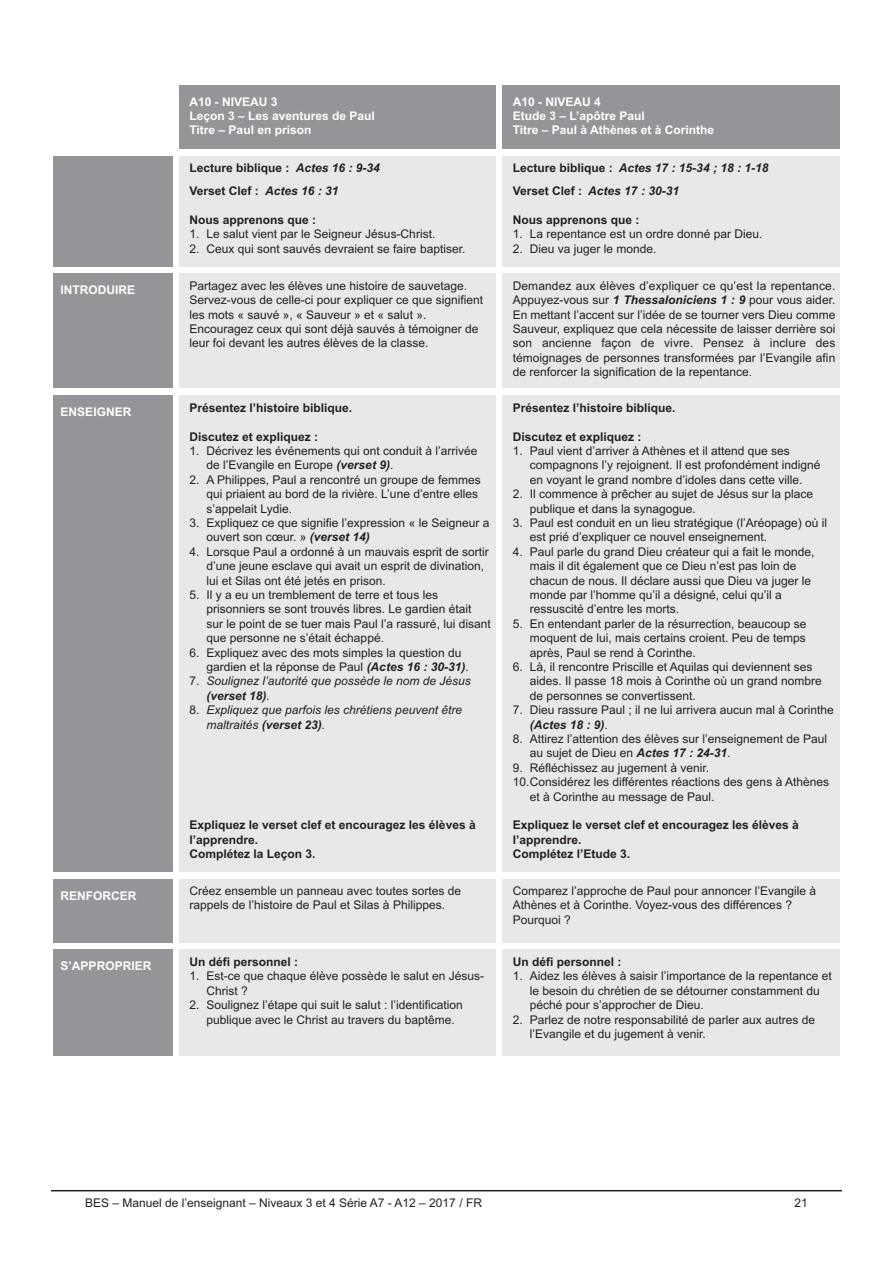
<style>
.page{position:relative;width:893px;height:1263px;background:#fff}
.page>*{position:absolute;margin:0;border:0;box-sizing:border-box;transform-origin:0 0}
.t1{font:12px/14.4px "Arial";color:#231f20}
.t2{font:700 12px/14.4px "Arial";color:#231f20}
.t3{font:700 12px/14.4px "Arial";color:#fff}
.t4{font:italic 12px/14.4px "Arial";color:#231f20}
.t5{font:italic 700 12px/23px "Arial";color:#231f20}
.s1{font-style:italic}
.s2{font-style:normal}
.s3{font-weight:700;font-style:italic}
.s4{font-weight:700}
</style>
<div class="page">
<div style="left:179px;top:85px;width:316px;height:64px;background:#939598"></div>
<div style="left:502px;top:85px;width:338px;height:64px;background:#939598"></div>
<div style="left:53px;top:156px;width:119px;height:110px;background:#939598"></div>
<div style="left:179px;top:156px;width:316px;height:110px;background:#e7e8e9"></div>
<div style="left:502px;top:156px;width:338px;height:110px;background:#e7e8e9"></div>
<div style="left:53px;top:274px;width:119px;height:114px;background:#939598"></div>
<div style="left:179px;top:274px;width:316px;height:114px;background:#e7e8e9"></div>
<div style="left:502px;top:274px;width:338px;height:114px;background:#e7e8e9"></div>
<div style="left:53px;top:395px;width:119px;height:477px;background:#939598"></div>
<div style="left:179px;top:395px;width:316px;height:477px;background:#e7e8e9"></div>
<div style="left:502px;top:395px;width:338px;height:477px;background:#e7e8e9"></div>
<div style="left:53px;top:879px;width:119px;height:63px;background:#939598"></div>
<div style="left:179px;top:879px;width:316px;height:63px;background:#e7e8e9"></div>
<div style="left:502px;top:879px;width:338px;height:63px;background:#e7e8e9"></div>
<div style="left:53px;top:950px;width:119px;height:106px;background:#939598"></div>
<div style="left:179px;top:950px;width:316px;height:106px;background:#e7e8e9"></div>
<div style="left:502px;top:950px;width:338px;height:106px;background:#e7e8e9"></div>
<hr style="left:51px;top:1190px;width:791px;height:1px;background:#231f20">
<p class="t3" style="left:190px;top:94px;width:187px">A10 - NIVEAU 3<br>Leçon 3 – Les aventures de Paul<br>Titre – Paul en prison</p>
<p class="t3" style="left:513px;top:94px;width:203px">A10 - NIVEAU 4<br>Etude 3 – L’apôtre Paul<br>Titre – Paul à Athènes et à Corinthe</p>
<p class="t2" style="left:190px;top:157px;width:192px;line-height:23px">Lecture biblique : <span class="s1">Actes 16 : 9-34<br></span>Verset Clef : <span class="s1">Actes 16 : 31</span></p>
<p class="t2" style="left:190px;top:212px;width:128px">Nous apprenons que :</p>
<p class="t1" style="left:190px;top:227px;width:247px">1. Le salut vient par le Seigneur Jésus-Christ.</p>
<p class="t1" style="left:190px;top:241px;width:277px">2. Ceux qui sont sauvés devraient se faire baptiser.</p>
<p class="t5" style="left:513px;top:157px;width:257px"><span class="s2">Lecture biblique :</span> Actes 17 : 15-34 ; 18 : 1-18<br><span class="s2">Verset Clef :</span> Actes 17 : 30-31</p>
<p class="t2" style="left:513px;top:212px;width:128px">Nous apprenons que :</p>
<p class="t1" style="left:513px;top:227px;width:251px">1. La repentance est un ordre donné par Dieu.</p>
<p class="t1" style="left:513px;top:241px;width:145px">2. Dieu va juger le monde.</p>
<p class="t3" style="left:61px;top:283px;width:76px">INTRODUIRE</p>
<p class="t1" style="left:190px;top:278px;width:295px">Partagez avec les élèves une histoire de sauvetage.<br>Servez-vous de celle-ci pour expliquer ce que signifient les mots « sauvé », « Sauveur » et « salut ».<br>Encouragez ceux qui sont déjà sauvés à témoigner de leur foi devant les autres élèves de la classe.</p>
<p class="t1" style="left:513px;top:278px;width:324px;text-align:justify">Demandez aux élèves d’expliquer ce qu’est la repentance.<br>Appuyez-vous sur <span class="s3">1 Thessaloniciens 1 : 9</span> pour vous aider.<br>En mettant l’accent sur l’idée de se tourner vers Dieu comme Sauveur, expliquez que cela nécessite de laisser derrière soi son ancienne façon de vivre. Pensez à inclure des témoignages de personnes transformées par l’Evangile afin de renforcer la signification de la repentance.</p>
<p class="t3" style="left:61px;top:405px;width:72px">ENSEIGNER</p>
<p class="t2" style="left:190px;top:400px;width:164px">Présentez l’histoire biblique.</p>
<p class="t2" style="left:190px;top:429px;width:130px">Discutez et expliquez :</p>
<p class="t1" style="left:207px;top:444px;width:272px;text-indent:-17px">1. Décrivez les événements qui ont conduit à l’arrivée de l’Evangile en Europe <span class="s3">(verset 9)</span>.</p>
<p class="t1" style="left:207px;top:472px;width:276px;text-indent:-17px">2. A Philippes, Paul a rencontré un groupe de femmes qui priaient au bord de la rivière. L’une d’entre elles s’appelait Lydie.</p>
<p class="t1" style="left:207px;top:516px;width:284px;text-indent:-17px">3. Expliquez ce que signifie l’expression « le Seigneur a ouvert son cœur. » <span class="s3">(verset 14)</span></p>
<p class="t1" style="left:207px;top:544px;width:284px;text-indent:-17px">4. Lorsque Paul a ordonné à un mauvais esprit de sortir d’une jeune esclave qui avait un esprit de divination, lui et Silas ont été jetés en prison.</p>
<p class="t1" style="left:207px;top:588px;width:286px;text-indent:-17px">5. Il y a eu un tremblement de terre et tous les prisonniers se sont trouvés libres. Le gardien était sur le point de se tuer mais Paul l’a rassuré, lui disant que personne ne s’était échappé.</p>
<p class="t1" style="left:207px;top:645px;width:264px;text-indent:-17px">6. Expliquez avec des mots simples la question du gardien et la réponse de Paul <span class="s3">(Actes 16 : 30-31)</span>.</p>
<p class="t4" style="left:207px;top:674px;width:266px;text-indent:-17px"><span class="s2">7.</span> Soulignez l’autorité que possède le nom de Jésus <span class="s4">(verset 18)</span>.</p>
<p class="t4" style="left:207px;top:703px;width:257px;text-indent:-17px"><span class="s2">8.</span> Expliquez que parfois les chrétiens peuvent être maltraités <span class="s4">(verset 23)</span>.</p>
<p class="t2" style="left:513px;top:400px;width:164px">Présentez l’histoire biblique.</p>
<p class="t2" style="left:513px;top:429px;width:130px">Discutez et expliquez :</p>
<p class="t1" style="left:530px;top:444px;width:292px;text-indent:-17px">1. Paul vient d’arriver à Athènes et il attend que ses compagnons l’y rejoignent. Il est profondément indigné en voyant le grand nombre d’idoles dans cette ville.</p>
<p class="t1" style="left:530px;top:487px;width:285px;text-indent:-17px">2. Il commence à prêcher au sujet de Jésus sur la place publique et dans la synagogue.</p>
<p class="t1" style="left:530px;top:516px;width:299px;text-indent:-17px">3. Paul est conduit en un lieu stratégique (l’Aréopage) où il est prié d’expliquer ce nouvel enseignement.</p>
<p class="t1" style="left:530px;top:544px;width:286px;text-indent:-17px">4. Paul parle du grand Dieu créateur qui a fait le monde, mais il dit également que ce Dieu n’est pas loin de chacun de nous. Il déclare aussi que Dieu va juger le monde par l’homme qu’il a désigné, celui qu’il a ressuscité d’entre les morts.</p>
<p class="t1" style="left:530px;top:616px;width:278px;text-align:justify;text-indent:-17px">5. En entendant parler de la résurrection, beaucoup se moquent de lui, mais certains croient. Peu de temps après, Paul se rend à Corinthe.</p>
<p class="t1" style="left:530px;top:660px;width:294px;text-indent:-17px">6. Là, il rencontre Priscille et Aquilas qui deviennent ses aides. Il passe 18 mois à Corinthe où un grand nombre de personnes se convertissent.</p>
<p class="t1" style="left:530px;top:703px;width:306px;text-indent:-17px">7. Dieu rassure Paul ; il ne lui arrivera aucun mal à Corinthe <span class="s3">(Actes 18 : 9)</span>.</p>
<p class="t1" style="left:530px;top:732px;width:299px;text-indent:-17px">8. Attirez l’attention des élèves sur l’enseignement de Paul au sujet de Dieu en <span class="s3">Actes 17 : 24-31</span>.</p>
<p class="t1" style="left:513px;top:760px;width:198px">9. Réfléchissez au jugement à venir.</p>
<p class="t1" style="left:513px;top:775px;width:318px">10.Considérez les différentes réactions des gens à Athènes</p>
<p class="t1" style="left:530px;top:789px;width:186px">et à Corinthe au message de Paul.</p>
<p class="t2" style="left:513px;top:818px;width:288px">Expliquez le verset clef et encouragez les élèves à l’apprendre.<br>Complétez l’Etude 3.</p>
<p class="t2" style="left:190px;top:818px;width:288px">Expliquez le verset clef et encouragez les élèves à l’apprendre.<br>Complétez la Leçon 3.</p>
<p class="t3" style="left:61px;top:888px;width:78px">RENFORCER</p>
<p class="t1" style="left:190px;top:884px;width:273px">Créez ensemble un panneau avec toutes sortes de rappels de l’histoire de Paul et Silas à Philippes.</p>
<p class="t1" style="left:513px;top:884px;width:305px">Comparez l’approche de Paul pour annoncer l’Evangile à<br>Athènes et à Corinthe. Voyez-vous des différences ?<br>Pourquoi ?</p>
<p class="t3" style="left:61px;top:959px;width:92px">S’APPROPRIER</p>
<p class="t2" style="left:190px;top:954px;width:110px">Un défi personnel :</p>
<p class="t1" style="left:207px;top:969px;width:279px;text-indent:-17px">1. Est-ce que chaque élève possède le salut en Jésus-<br>Christ ?</p>
<p class="t1" style="left:207px;top:998px;width:258px;text-indent:-17px">2. Soulignez l’étape qui suit le salut : l’identification publique avec le Christ au travers du baptême.</p>
<p class="t2" style="left:513px;top:954px;width:110px">Un défi personnel :</p>
<p class="t1" style="left:530px;top:969px;width:304px;text-indent:-17px">1. Aidez les élèves à saisir l’importance de la repentance et le besoin du chrétien de se détourner constamment du péché pour s’approcher de Dieu.</p>
<p class="t1" style="left:530px;top:1012px;width:287px;text-indent:-17px">2. Parlez de notre responsabilité de parler aux autres de l’Evangile et du jugement à venir.</p>
<p class="t1" style="left:85px;top:1195px;width:398px">BES – Manuel de l’enseignant – Niveaux 3 et 4 Série A7 - A12 – 2017 / FR</p>
<p class="t1" style="left:795px;top:1195px;width:15px">21</p>
</div>
